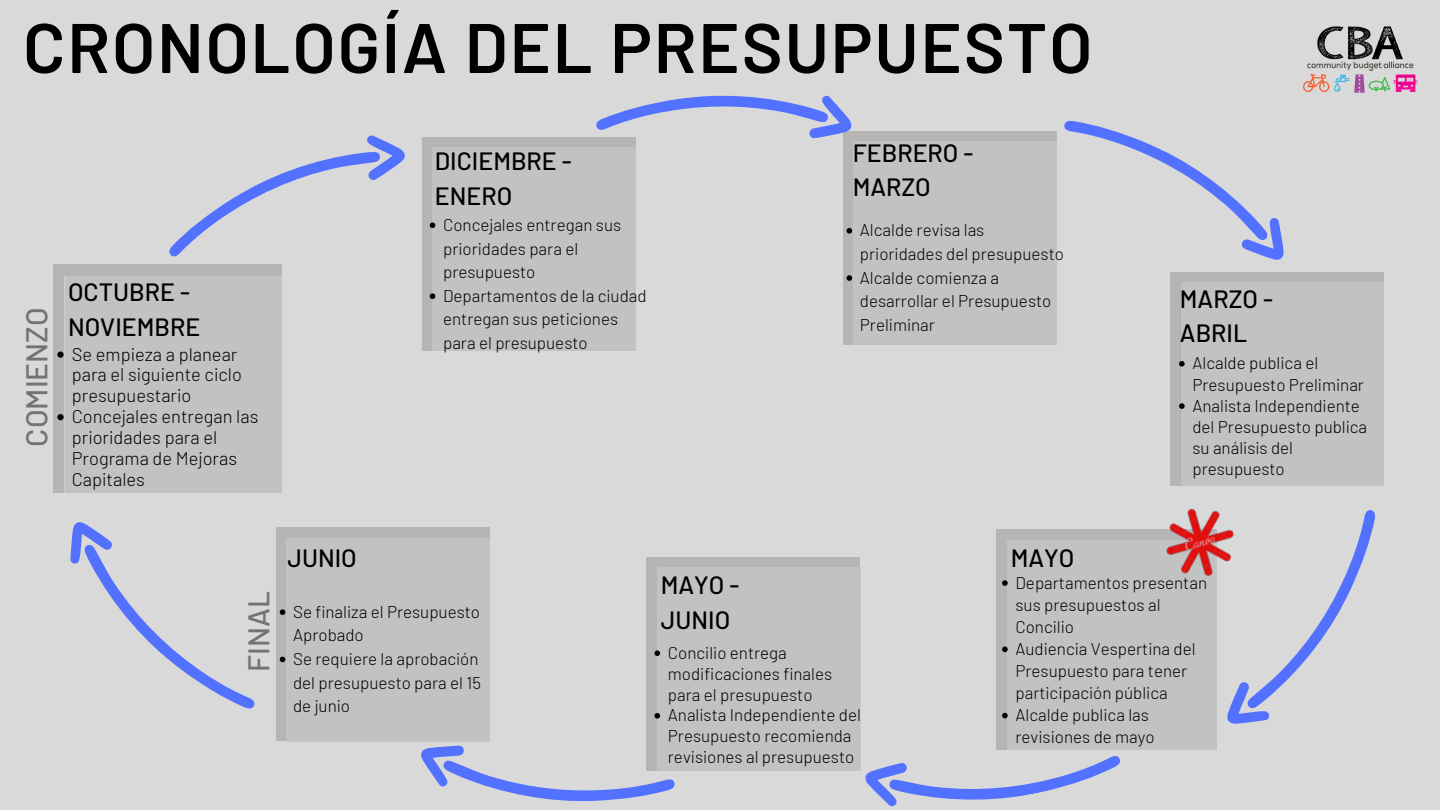
<style>
.page{position:relative;width:1440px;height:810px;background:#d9d9d9}
.page>*{position:absolute;margin:0;border:0;box-sizing:border-box;transform-origin:0 0}
.t1{font:600 70px "Barlow";letter-spacing:.025em;color:#000}
.t2{font:500 30px "Barlow";color:#737373}
.t3{font:500 25px/34.5px "Barlow";color:#000}
.t4{font:300 18.3px/20.8px "Barlow";color:#000}
.t5{font:300 17px/23.6px "Barlow";color:#000}
</style>
<div class="page">
<img style="left:1303px;top:26px;width:115px;height:67px">
<div style="left:54px;top:265px;width:228px;height:228px;background:#b5b5b5"></div>
<div style="left:65px;top:276px;width:217px;height:217px;background:#c2c2c2"></div>
<div style="left:422px;top:137px;width:214px;height:214px;background:#b5b5b5"></div>
<div style="left:433px;top:147px;width:203px;height:204px;background:#c2c2c2"></div>
<div style="left:843px;top:131px;width:214px;height:213px;background:#b5b5b5"></div>
<div style="left:853px;top:141px;width:204px;height:203px;background:#c2c2c2"></div>
<div style="left:1170px;top:272px;width:214px;height:214px;background:#b5b5b5"></div>
<div style="left:1181px;top:283px;width:203px;height:203px;background:#c2c2c2"></div>
<div style="left:996px;top:530px;width:221px;height:220px;background:#b5b5b5"></div>
<div style="left:1007px;top:541px;width:210px;height:209px;background:#c2c2c2"></div>
<div style="left:646px;top:557px;width:214px;height:214px;background:#b5b5b5"></div>
<div style="left:657px;top:567px;width:203px;height:204px;background:#c2c2c2"></div>
<div style="left:276px;top:528px;width:213px;height:213px;background:#b5b5b5"></div>
<div style="left:286px;top:538px;width:203px;height:203px;background:#c2c2c2"></div>
<svg style="left:161px;top:135px;width:244px;height:140px"></svg>
<svg style="left:596px;top:95px;width:256px;height:44px"></svg>
<svg style="left:1064px;top:120px;width:220px;height:140px"></svg>
<svg style="left:1227px;top:510px;width:148px;height:214px"></svg>
<svg style="left:865px;top:756px;width:255px;height:51px"></svg>
<svg style="left:421px;top:746px;width:254px;height:55px"></svg>
<svg style="left:70px;top:522px;width:185px;height:187px"></svg>
<svg style="left:57px;top:352px;width:7px;height:6px"></svg>
<svg style="left:57px;top:414px;width:7px;height:6px"></svg>
<svg style="left:430px;top:222px;width:5px;height:6px"></svg>
<svg style="left:430px;top:293px;width:5px;height:6px"></svg>
<svg style="left:847px;top:228px;width:5px;height:6px"></svg>
<svg style="left:847px;top:275px;width:5px;height:6px"></svg>
<svg style="left:1179px;top:361px;width:6px;height:6px"></svg>
<svg style="left:1179px;top:403px;width:6px;height:6px"></svg>
<svg style="left:1002px;top:580px;width:6px;height:6px"></svg>
<svg style="left:1002px;top:647px;width:6px;height:5px"></svg>
<svg style="left:1002px;top:713px;width:6px;height:5px"></svg>
<svg style="left:655px;top:650px;width:5px;height:6px"></svg>
<svg style="left:655px;top:713px;width:5px;height:6px"></svg>
<svg style="left:280px;top:609px;width:5px;height:6px"></svg>
<svg style="left:280px;top:657px;width:5px;height:5px"></svg>
<img style="left:1125px;top:508px;width:152px;height:110px">
<h1 class="t1" style="left:23px;top:3px;width:1071px">CRONOLOGÍA DEL PRESUPUESTO</h1>
<h2 class="t2" style="left:18px;top:447px;width:141px;rotate:-90deg">COMIENZO</h2>
<h3 class="t3" style="left:68px;top:274px;width:134px">OCTUBRE -<br>NOVIEMBRE</h3>
<p class="t4" style="left:72px;top:343px;width:188px">Se empieza a planear para el siguiente ciclo presupuestario<br>Concejales entregan las prioridades para el<br>Programa de Mejoras<br>Capitales</p>
<h3 class="t3" style="left:435px;top:143px;width:139px">DICIEMBRE -<br>ENERO</h3>
<h3 class="t3" style="left:853px;top:134px;width:122px">FEBRERO -<br>MARZO</h3>
<p class="t5" style="left:443px;top:212px;width:205px">Concejales entregan sus prioridades para el presupuesto<br>Departamentos de la ciudad entregan sus peticiones para el presupuesto</p>
<p class="t5" style="left:860px;top:218px;width:206px">Alcalde revisa las prioridades del presupuesto<br>Alcalde comienza a desarrollar el Presupuesto<br>Preliminar</p>
<h3 class="t3" style="left:1180px;top:280px;width:95px">MARZO -<br>ABRIL</h3>
<p class="t5" style="left:1192px;top:352px;width:176px;line-height:21.2px">Alcalde publica el<br>Presupuesto Preliminar<br>Analista Independiente del Presupuesto publica su análisis del presupuesto</p>
<h2 class="t2" style="left:240px;top:672px;width:82px;rotate:-90deg">FINAL</h2>
<h3 class="t3" style="left:287px;top:540px;width:71px">JUNIO</h3>
<p class="t5" style="left:293px;top:599px;width:189px">Se finaliza el Presupuesto<br>Aprobado<br>Se requiere la aprobación del presupuesto para el 15 de junio</p>
<h3 class="t3" style="left:661px;top:567px;width:80px">MAYO -<br>JUNIO</h3>
<p class="t5" style="left:668px;top:642px;width:194px;line-height:20.8px">Concilio entrega modificaciones finales para el presupuesto<br>Analista Independiente del<br>Presupuesto recomienda revisiones al presupuesto</p>
<h3 class="t3" style="left:1011px;top:540px;width:65px">MAYO</h3>
<p class="t5" style="left:1015px;top:571px;width:193px;line-height:22.1px">Departamentos presentan sus presupuestos al<br>Concilio<br>Audiencia Vespertina del<br>Presupuesto para tener participación pública<br>Alcalde publica las revisiones de mayo</p>
</div>
